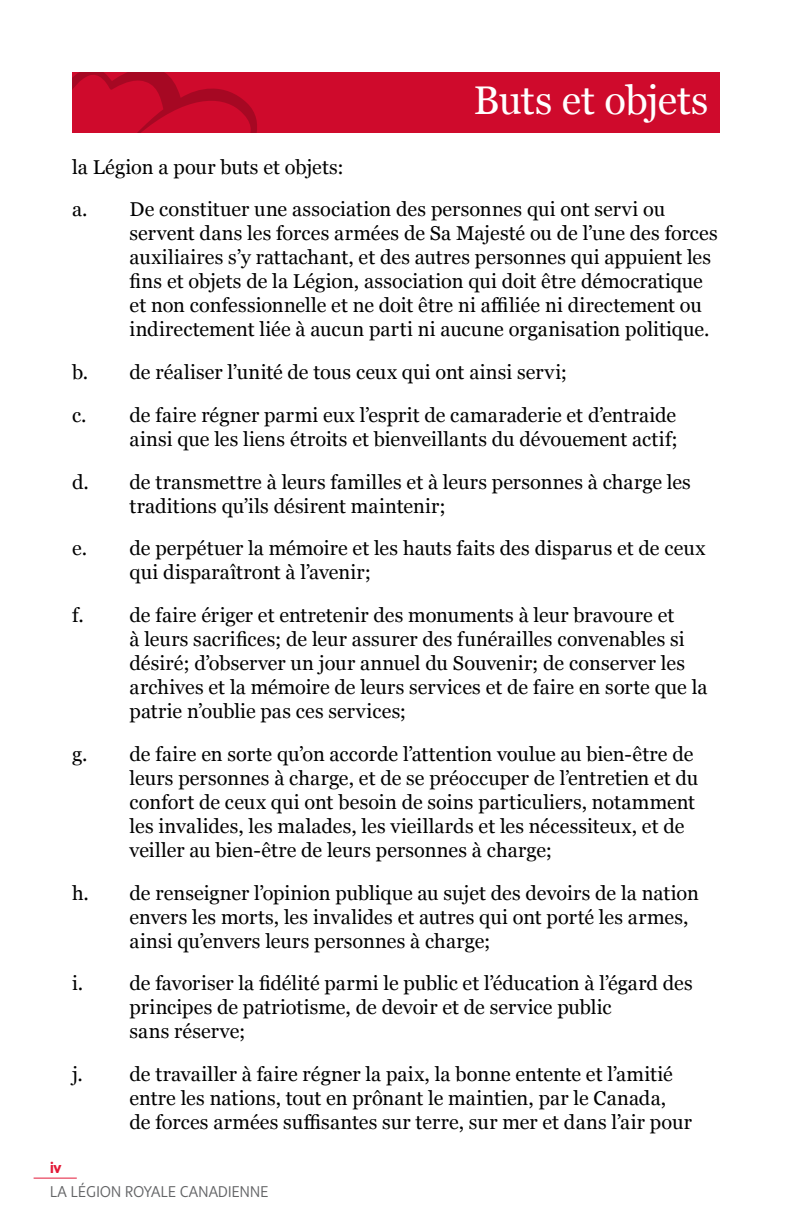
<style>
.page{position:relative;width:792px;height:1224px;background:#fff}
.page>*{position:absolute;margin:0;border:0;box-sizing:border-box;transform-origin:0 0}
.t1{font:40px "Georgia";letter-spacing:-.015em;color:#fff}
.t2{font:20px/24px "Georgia";letter-spacing:.005em;color:#000}
.t3{font:300 16px "Sense";letter-spacing:.015em;color:#636466}
.t4{font:700 16px "Sense";color:#e31837}
</style>
<div class="page">
<hr style="left:34px;top:1178px;width:43px;height:1px;background:#e31837">
<div style="left:72px;top:72px;width:648px;height:60px;background:#cf0a2c"></div>
<svg style="left:72px;top:72px;width:185px;height:60px"></svg>
<h1 class="t1" style="left:473px;top:71px;width:237px">Buts et objets</h1>
<p class="t2" style="left:72px;top:145px;width:595px;line-height:42.8px">la Légion a pour buts et objets:<br>a. De constituer une association des personnes qui ont servi ou</p>
<p class="t2" style="left:130px;top:221px;width:590px">servent dans les forces armées de Sa Majesté ou de l’une des forces auxiliaires s’y rattachant, et des autres personnes qui appuient les fins et objets de la Légion, association qui doit être démocratique et non confessionnelle et ne doit être ni affiliée ni directement ou indirectement liée à aucun parti ni aucune organisation politique.</p>
<p class="t2" style="left:72px;top:350px;width:606px;line-height:42.8px">b. de réaliser l’unité de tous ceux qui ont ainsi servi;<br>c. de faire régner parmi eux l’esprit de camaraderie et d’entraide</p>
<p class="t2" style="left:72px;top:417px;width:620px;line-height:42.8px;text-indent:58px">ainsi que les liens étroits et bienveillants du dévouement actif; d. de transmettre à leurs familles et à leurs personnes à charge les</p>
<p class="t2" style="left:72px;top:484px;width:635px;line-height:42.8px;text-indent:58px">traditions qu’ils désirent maintenir;<br>e. de perpétuer la mémoire et les hauts faits des disparus et de ceux</p>
<p class="t2" style="left:72px;top:550px;width:604px;line-height:42.8px;text-indent:58px">qui disparaîtront à l’avenir;<br>f. de faire ériger et entretenir des monuments à leur bravoure et</p>
<p class="t2" style="left:130px;top:626px;width:579px">à leurs sacrifices; de leur assurer des funérailles convenables si désiré; d’observer un jour annuel du Souvenir; de conserver les archives et la mémoire de leurs services et de faire en sorte que la patrie n’oublie pas ces services;</p>
<p class="t2" style="left:130px;top:741px;width:570px;text-indent:-58px">g. de faire en sorte qu’on accorde l’attention voulue au bien-être de leurs personnes à charge, et de se préoccuper de l’entretien et du confort de ceux qui ont besoin de soins particuliers, notamment les invalides, les malades, les vieillards et les nécessiteux, et de veiller au bien-être de leurs personnes à charge;</p>
<p class="t2" style="left:130px;top:880px;width:571px;text-indent:-58px">h. de renseigner l’opinion publique au sujet des devoirs de la nation envers les morts, les invalides et autres qui ont porté les armes, ainsi qu’envers leurs personnes à charge;</p>
<p class="t2" style="left:130px;top:971px;width:565px;text-indent:-58px">i. de favoriser la fidélité parmi le public et l’éducation à l’égard des principes de patriotisme, de devoir et de service public<br>sans réserve;</p>
<p class="t2" style="left:130px;top:1061px;width:564px;text-indent:-58px">j. de travailler à faire régner la paix, la bonne entente et l’amitié entre les nations, tout en prônant le maintien, par le Canada, de forces armées suffisantes sur terre, sur mer et dans l’air pour</p>
<p class="t4" style="left:50px;top:1158px;width:13px">iv</p>
<p class="t3" style="left:50px;top:1182px;width:220px">LA LÉGION ROYALE CANADIENNE</p>
</div>
